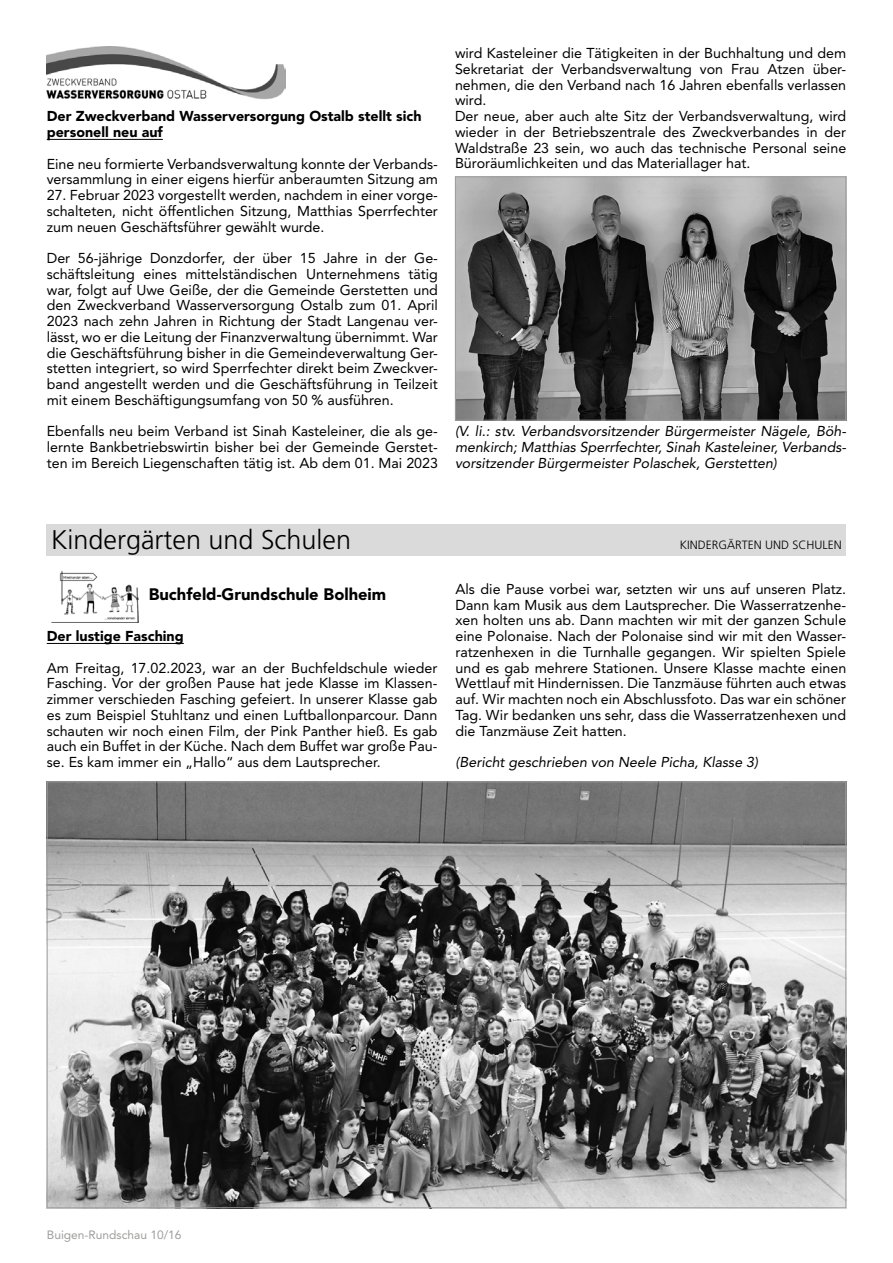
<style>
.page{position:relative;width:893px;height:1263px;background:#fff}
.page>*{position:absolute;margin:0;border:0;box-sizing:border-box;transform-origin:0 0}
.t1{font:300 27px "Frutiger";color:#000}
.t2{font:900 16.5px "Avenir";color:#000}
.t3{font:14.25px/15.8px "Avenir";color:#000;text-align:justify}
.t4{font:italic 14.25px/15.8px "Avenir";color:#000;text-align:justify}
.t5{font:900 14.25px/15.8px "Avenir";color:#000}
.t6{font:300 12px "Frutiger";color:#000}
.t7{font:12px "Avenir";color:#9d9d9c}
</style>
<div class="page">
<hr style="left:47px;top:643px;width:137px;height:1px;background:#000">
<img style="left:49px;top:783px;width:795px;height:423px">
<div style="left:47px;top:524px;width:799px;height:31px;background:#dadada"></div>
<img style="left:59px;top:571px;width:79px;height:51px">
<hr style="left:47px;top:139px;width:116px;height:1px;background:#000">
<img style="left:457px;top:178px;width:387px;height:241px">
<div style="left:455px;top:176px;width:391px;height:245px;border:1px solid #9d9d9c"></div>
<img style="left:47px;top:46px;width:239px;height:54px">
<p class="t5" style="left:47px;top:108px;width:376px">Der Zweckverband Wasserversorgung Ostalb stellt sich personell neu auf</p>
<p class="t3" style="left:47px;top:156px;width:393px">Eine neu formierte Verbandsverwaltung konnte der Verbands&shy;versammlung in einer eigens hierfür anberaumten Sitzung am</p>
<p class="t3" style="left:47px;top:187px;width:393px">27. Februar 2023 vorgestellt werden, nachdem in einer vorge&shy;schalteten, nicht öffentlichen Sitzung, Matthias Sperrfechter zum neuen Geschäftsführer gewählt wurde.</p>
<p class="t3" style="left:47px;top:250px;width:393px">Der 56-jährige Donzdorfer, der über 15 Jahre in der Ge&shy;schäftsleitung eines mittelständischen Unternehmens tätig war, folgt auf Uwe Geiße, der die Gemeinde Gerstetten und den Zweckverband Wasserversorgung Ostalb zum 01. April 2023 nach zehn Jahren in Richtung der Stadt Langenau ver&shy;lässt, wo er die Leitung der Finanzverwaltung übernimmt. War die Geschäftsführung bisher in die Gemeindeverwaltung Ger&shy;stetten integriert, so wird Sperrfechter direkt beim Zweckver&shy;band angestellt werden und die Geschäftsführung in Teilzeit mit einem Beschäftigungsumfang von 50 % ausführen.</p>
<p class="t3" style="left:47px;top:423px;width:393px">Ebenfalls neu beim Verband ist Sinah Kasteleiner, die als ge&shy;lernte Bankbetriebswirtin bisher bei der Gemeinde Gerstet&shy;ten im Bereich Liegenschaften tätig ist. Ab dem 01. Mai 2023</p>
<p class="t3" style="left:455px;top:45px;width:393px;text-align:left">wird Kasteleiner die Tätigkeiten in der Buchhaltung und dem Sekretariat der Verbandsverwaltung von Frau Atzen über&shy;nehmen, die den Verband nach 16 Jahren ebenfalls verlassen wird.<br>Der neue, aber auch alte Sitz der Verbandsverwaltung, wird wieder in der Betriebszentrale des Zweckverbandes in der Waldstraße 23 sein, wo auch das technische Personal seine Büroräumlichkeiten und das Materiallager hat.</p>
<p class="t4" style="left:455px;top:423px;width:393px">(V. li.: stv. Verbandsvorsitzender Bürgermeister Nägele, Böh&shy;menkirch; Matthias Sperrfechter, Sinah Kasteleiner, Verbands&shy;vorsitzender Bürgermeister Polaschek, Gerstetten)</p>
<h1 class="t1" style="left:51px;top:525px;width:302px">Kindergärten und Schulen</h1>
<p class="t6" style="left:680px;top:538px;width:164px">KINDERGÄRTEN UND SCHULEN</p>
<p class="t2" style="left:149px;top:584px;width:239px">Buchfeld-Grundschule Bolheim</p>
<p class="t3" style="left:455px;top:581px;width:392px">Als die Pause vorbei war, setzten wir uns auf unseren Platz.<br>Dann kam Musik aus dem Lautsprecher. Die Wasserratzenhe&shy;xen holten uns ab. Dann machten wir mit der ganzen Schule eine Polonaise. Nach der Polonaise sind wir mit den Wasser&shy;ratzenhexen in die Turnhalle gegangen. Wir spielten Spiele und es gab mehrere Stationen. Unsere Klasse machte einen Wettlauf mit Hindernissen. Die Tanzmäuse führten auch etwas auf. Wir machten noch ein Abschlussfoto. Das war ein schöner Tag. Wir bedanken uns sehr, dass die Wasserratzenhexen und die Tanzmäuse Zeit hatten.</p>
<p class="t4" style="left:455px;top:754px;width:304px">(Bericht geschrieben von Neele Picha, Klasse 3)</p>
<p class="t5" style="left:47px;top:628px;width:138px">Der lustige Fasching</p>
<p class="t3" style="left:47px;top:660px;width:392px">Am Freitag, 17.02.2023, war an der Buchfeldschule wieder Fasching. Vor der großen Pause hat jede Klasse im Klassen&shy;zimmer verschieden Fasching gefeiert. In unserer Klasse gab es zum Beispiel Stuhltanz und einen Luftballonparcour. Dann schauten wir noch einen Film, der Pink Panther hieß. Es gab auch ein Buffet in der Küche. Nach dem Buffet war große Pau&shy;se. Es kam immer ein „Hallo“ aus dem Lautsprecher.</p>
<p class="t7" style="left:47px;top:1227px;width:136px">Buigen-Rundschau 10/16</p>
</div>
